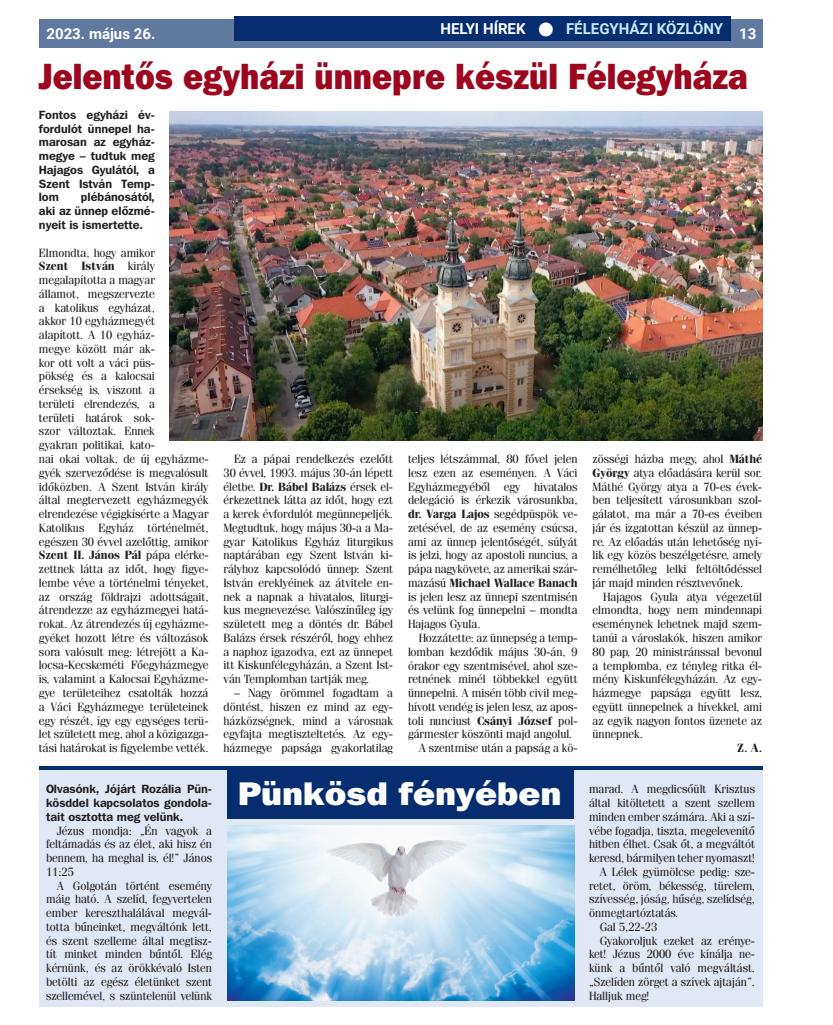
<style>
.page{position:relative;width:833px;height:1025px;background:#fff}
.page>*{position:absolute;margin:0;border:0;box-sizing:border-box;transform-origin:0 0}
.t1{font:36.25px "Franklin Gothic Hv PFL";color:#9d061f;scale:.9 1}
.t2{font:32.5px "Franklin Gothic Hv PFL";color:#fff;scale:1.1 1}
.t3{font:700 15px "Roboto";color:#c6eafa}
.t4{font:700 15px "Roboto";color:#fff}
.t5{font:11.88px/13.8px "Fenice PFL";color:#231f20;text-align:justify}
.t6{font:700 11.88px/13.8px "Franklin Gothic PFL";color:#231f20;text-align:justify}
.t7{font:700 11.88px "Fenice PFL";color:#231f20}
.s1{color:#fff}
.s2{font-weight:700}
</style>
<div class="page">
<div style="left:39px;top:19px;width:723px;height:29px;background:#6079a0"></div>
<div style="left:234px;top:16px;width:496px;height:25px;background:#052d6f"></div>
<div style="left:39px;top:769px;width:723px;height:237px;background:#e1e8f5"></div>
<img style="left:169px;top:112px;width:593px;height:328px">
<img style="left:227px;top:825px;width:347px;height:174px">
<div style="left:227px;top:768px;width:347px;height:50px;background:#052d6f"></div>
<hr style="left:39px;top:766px;width:723px;height:3px;background:#052d6f">
<p class="t4" style="left:46px;top:23px;width:110px">2023. május 26.</p>
<p class="t3" style="left:440px;top:19px;width:317px"><span class="s1">HELYI HÍREK</span> <span class="s1">●</span> FÉLEGYHÁZI KÖZLÖNY <span class="s1">13</span></p>
<h1 class="t1" style="left:39px;top:53px;width:789px">Jelentős egyházi ünnepre készül Félegyháza</h1>
<p class="t6" style="left:39px;top:107px;width:117px">Fontos egyházi év&shy;fordulót ünnepel ha&shy;marosan az egyház&shy;megye – tudtuk meg Hajagos Gyulától, a Szent István Temp&shy;lom</p>
<p class="t6" style="left:39px;top:190px;width:117px;text-indent:42px">plébánosától, aki az ünnep előzmé&shy;nyeit is ismertette.</p>
<p class="t5" style="left:39px;top:245px;width:171px;text-align:left">Elmondta, hogy amikor<br><span class="s2">Szent István</span> király megalapította a magyar<br>államot, megszervezte<br>a katolikus egyházat,<br>akkor 10 egyházmegyét<br>alapított. A 10 egyház-<br>megye között már ak-<br>kor ott volt a váci püs-<br>pökség és a kalocsai<br>érsekség is, viszont a<br>területi elrendezés, a<br>területi határok sok-<br>szor változtak. Ennek<br>gyakran politikai, kato-<br>nai okai voltak, de új egyházme&shy;gyék szerveződése is megvalósult időközben. A Szent István király által megtervezett egyházmegyék elrendezése végigkísérte a Magyar<br>Katolikus Egyház történelmét, egészen 30 évvel azelőttig, amikor<br><span class="s2">Szent II. János Pál</span> pápa elérke&shy;zettnek látta az időt, hogy figye&shy;lembe véve a történelmi tényeket, az ország földrajzi adottságait, átrendezze az egyházmegyei hatá&shy;rokat. Az átrendezés új egyházme&shy;gyéket hozott létre és változások sora valósult meg: létrejött a Ka&shy;locsa-Kecskeméti Főegyházmegye is, valamint a Kalocsai Egyházme&shy;gye területeihez csatolták hozzá a Váci Egyházmegye területeinek egy részét, így egy egységes terü&shy;let született meg, ahol a közigazga&shy;tási határokat is figyelembe vették.</p>
<p class="t5" style="left:592px;top:451px;width:171px">zösségi házba megy, ahol <span class="s2">Máthé György</span> atya előadására kerül sor.<br>Máthé György atya a 70-es évek&shy;ben teljesített városunkban szol&shy;gálatot, ma már a 70-es éveiben jár és izgatottan készül az ünnep&shy;re. Az előadás után lehetőség nyí&shy;lik egy közös beszélgetésre, amely remélhetőleg lelki feltöltődéssel jár majd minden résztvevőnek.</p>
<p class="t5" style="left:592px;top:589px;width:171px;text-indent:11px">Hajagos Gyula atya végezetül elmondta, hogy nem mindennapi eseménynek lehetnek majd szem&shy;tanúi a városlakók, hiszen amikor 80 pap, 20 ministránssal bevonul a templomba, ez tényleg ritka él&shy;mény Kiskunfélegyházán. Az egy&shy;házmegye papsága együtt lesz, együtt ünnepelnek a hívekkel, ami az egyik nagyon fontos üzenete az ünnepnek.</p>
<p class="t7" style="left:737px;top:740px;width:26px">Z. A.</p>
<p class="t5" style="left:223px;top:451px;width:171px;text-indent:11px">Ez a pápai rendelkezés ezelőtt 30 évvel, 1993. május 30-án lépett életbe. <span class="s2">Dr. Bábel Balázs</span> érsek el&shy;érkezettnek látta az időt, hogy ezt a kerek évfordulót megünnepeljék.<br>Megtudtuk, hogy május 30-a a Ma&shy;gyar Katolikus Egyház liturgikus naptárában egy Szent István ki&shy;rályhoz kapcsolódó ünnep: Szent István ereklyéinek az átvitele en&shy;nek a napnak a hivatalos, liturgi&shy;kus megnevezése. Valószínűleg így született meg a döntés dr. Bábel Balázs érsek részéről, hogy ehhez a naphoz igazodva, ezt az ünnepet itt Kiskunfélegyházán, a Szent Ist&shy;ván Templomban tartják meg.</p>
<p class="t5" style="left:223px;top:685px;width:171px;text-indent:11px">– Nagy örömmel fogadtam a döntést, hiszen ez mind az egy&shy;házközségnek, mind a városnak egyfajta megtiszteltetés. Az egy&shy;házmegye papsága gyakorlatilag</p>
<p class="t5" style="left:408px;top:451px;width:171px">teljes létszámmal, 80 fővel jelen lesz ezen az eseményen. A Váci Egyházmegyéből egy hivatalos delegáció is érkezik városunkba, <span class="s2">dr. Varga Lajos</span> segédpüspök ve&shy;zetésével, de az esemény csúcsa, ami az ünnep jelentőségét, súlyát is jelzi, hogy az apostoli nuncius, a pápa nagykövete, az amerikai szár&shy;mazású <span class="s2">Michael Wallace Banach </span>is jelen lesz az ünnepi szentmisén és velünk fog ünnepelni – mondta Hajagos Gyula.</p>
<p class="t5" style="left:419px;top:630px;width:160px">Hozzátette: az ünnepség a temp-</p>
<p class="t5" style="left:408px;top:644px;width:171px">lomban kezdődik május 30-án, 9</p>
<p class="t5" style="left:408px;top:658px;width:171px">órakor egy szentmisével, ahol sze-</p>
<p class="t5" style="left:408px;top:671px;width:171px">retnének minél többekkel együtt</p>
<p class="t5" style="left:408px;top:685px;width:171px">ünnepelni. A misén több civil meg-</p>
<p class="t5" style="left:408px;top:699px;width:171px">hívott vendég is jelen lesz, az apos-</p>
<p class="t5" style="left:408px;top:713px;width:171px">toli nunciust <span class="s2">Csányi József</span> pol-</p>
<p class="t5" style="left:408px;top:726px;width:165px">gármester köszönti majd angolul.</p>
<p class="t5" style="left:419px;top:740px;width:160px">A szentmise után a papság a kö-</p>
<p class="t6" style="left:46px;top:781px;width:167px">Olvasónk, Jójárt Rozália Pün&shy;kösddel kapcsolatos gondola&shy;tait osztotta meg velünk.</p>
<p class="t5" style="left:46px;top:823px;width:167px;text-indent:11px">Jézus mondja: „Én vagyok a feltámadás és az élet, aki hisz én bennem, ha meghal is, él!” János 11:25</p>
<p class="t5" style="left:46px;top:878px;width:167px;text-indent:11px">A Golgotán történt esemény máig ható. A szelíd, fegyvertelen ember kereszthalálával megvál&shy;totta bűneinket, megváltónk lett, és szent szelleme által megtisz&shy;tít minket minden bűntől. Elég kérnünk, és az örökkévaló Isten betölti az egész életünket szent szellemével, s szüntelenül velünk</p>
<h2 class="t2" style="left:238px;top:772px;width:296px">Pünkösd fényében</h2>
<p class="t5" style="left:589px;top:781px;width:167px">marad. A megdicsőült Krisztus</p>
<p class="t5" style="left:589px;top:795px;width:167px">által kitöltetett a szent szellem</p>
<p class="t5" style="left:589px;top:809px;width:167px">minden ember számára. Aki a szí-</p>
<p class="t5" style="left:589px;top:823px;width:167px">vébe fogadja, tiszta, megelevenítő</p>
<p class="t5" style="left:589px;top:836px;width:167px">hitben élhet. Csak őt, a megváltót</p>
<p class="t5" style="left:589px;top:850px;width:167px">keresd, bármilyen teher nyomaszt!</p>
<p class="t5" style="left:599px;top:864px;width:157px">A Lélek gyümölcse pedig: sze-</p>
<p class="t5" style="left:589px;top:878px;width:167px">retet, öröm, békesség, türelem,</p>
<p class="t5" style="left:589px;top:891px;width:167px">szívesség, jóság, hűség, szelídség,</p>
<p class="t5" style="left:589px;top:905px;width:91px">önmegtartóztatás.</p>
<p class="t5" style="left:599px;top:919px;width:59px">Gal 5,22-23</p>
<p class="t5" style="left:599px;top:933px;width:157px">Gyakoroljuk ezeket az erénye-</p>
<p class="t5" style="left:589px;top:946px;width:167px">ket! Jézus 2000 éve kínálja ne-</p>
<p class="t5" style="left:589px;top:960px;width:167px">künk a bűntől való megváltást.</p>
<p class="t5" style="left:589px;top:974px;width:167px">„Szelíden zörget a szívek ajtaján”.</p>
<p class="t5" style="left:589px;top:988px;width:62px">Halljuk meg!</p>
</div>
